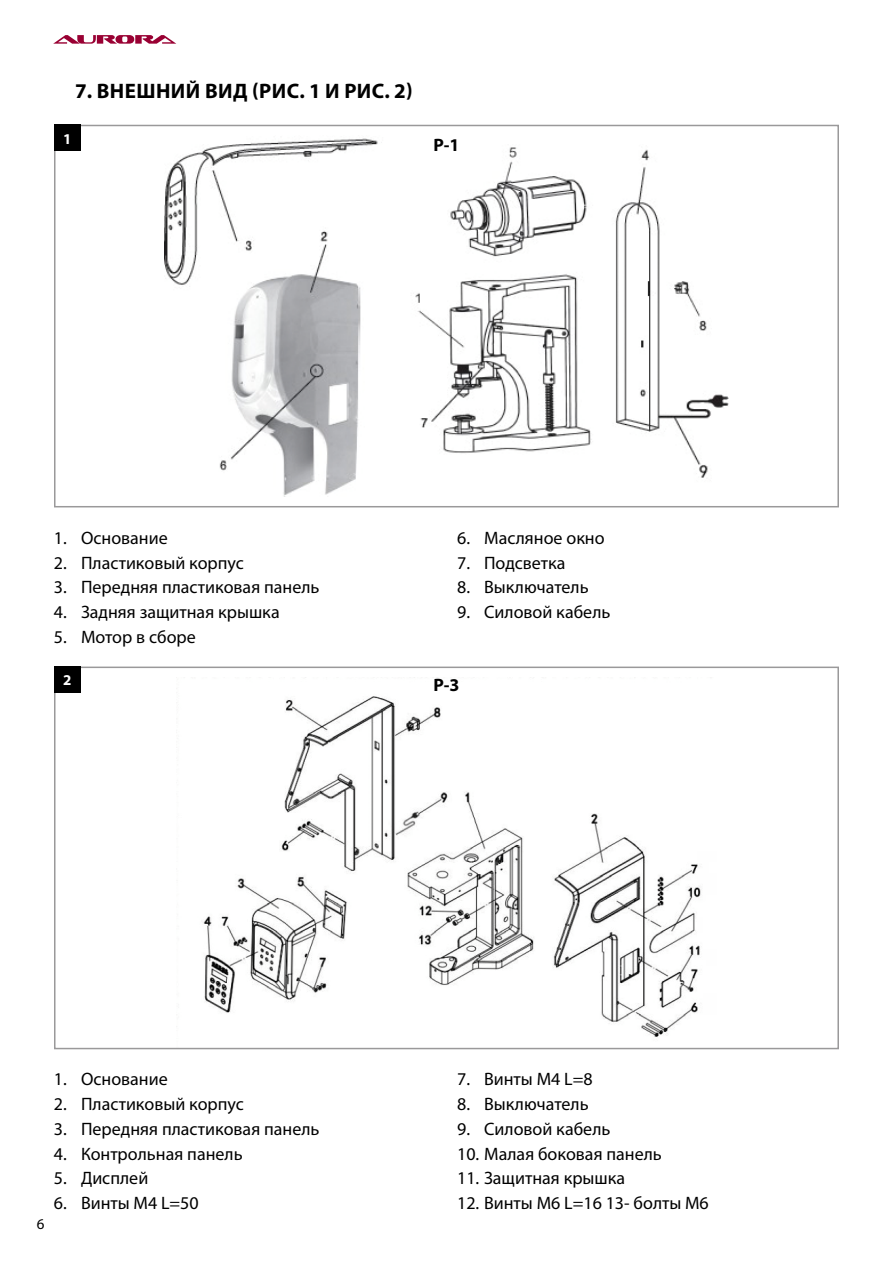
<style>
.page{position:relative;width:893px;height:1263px;background:#fff}
.page>*{position:absolute;margin:0;border:0;box-sizing:border-box;transform-origin:0 0}
.t1{font:700 21px "Myriad Pro";letter-spacing:.02em;color:#000}
.t2{font:18px "Myriad Pro";color:#000}
.t3{font:700 18px "Myriad Pro";color:#000}
.t4{font:700 15px "Myriad Pro";color:#fff}
.t5{font:15px "Myriad Pro";color:#000}
</style>
<div class="page">
<svg style="left:53px;top:35px;width:123px;height:9px"></svg>
<img style="left:164px;top:138px;width:565px;height:359px">
<div style="left:54px;top:125px;width:785px;height:382px;border:2px solid #9a999a"></div>
<img style="left:203px;top:696px;width:498px;height:341px">
<div style="left:54px;top:666px;width:785px;height:383px;border:2px solid #9a999a"></div>
<div style="left:54px;top:125px;width:26px;height:26px;background:#000"></div>
<div style="left:54px;top:666px;width:26px;height:27px;background:#000"></div>
<p class="t1" style="left:75px;top:77px;width:339px">7. ВНЕШНИЙ ВИД (РИС. 1 И РИС. 2)</p>
<p class="t4" style="left:63px;top:129px;width:10px">1</p>
<p class="t3" style="left:433px;top:133px;width:28px">P-1</p>
<p class="t2" style="left:54px;top:527px;width:115px">1. Основание</p>
<p class="t2" style="left:54px;top:551px;width:191px">2. Пластиковый корпус</p>
<p class="t2" style="left:54px;top:576px;width:267px">3. Передняя пластиковая панель</p>
<p class="t2" style="left:54px;top:601px;width:227px">4. Задняя защитная крышка</p>
<p class="t2" style="left:54px;top:626px;width:143px">5. Мотор в сборе</p>
<p class="t4" style="left:63px;top:670px;width:10px">2</p>
<p class="t2" style="left:457px;top:527px;width:149px">6. Масляное окно</p>
<p class="t2" style="left:457px;top:551px;width:110px">7. Подсветка</p>
<p class="t2" style="left:457px;top:576px;width:133px">8. Выключатель</p>
<p class="t2" style="left:457px;top:601px;width:155px">9. Силовой кабель</p>
<p class="t3" style="left:433px;top:673px;width:28px">P-3</p>
<p class="t5" style="left:37px;top:1215px;width:9px">6</p>
<p class="t2" style="left:54px;top:1068px;width:115px">1. Основание</p>
<p class="t2" style="left:54px;top:1093px;width:191px">2. Пластиковый корпус</p>
<p class="t2" style="left:54px;top:1118px;width:267px">3. Передняя пластиковая панель</p>
<p class="t2" style="left:54px;top:1142px;width:190px">4. Контрольная панель</p>
<p class="t2" style="left:54px;top:1167px;width:96px">5. Дисплей</p>
<p class="t2" style="left:54px;top:1192px;width:146px">6. Винты M4 L=50</p>
<p class="t2" style="left:457px;top:1068px;width:137px">7. Винты M4 L=8</p>
<p class="t2" style="left:457px;top:1093px;width:133px">8. Выключатель</p>
<p class="t2" style="left:457px;top:1118px;width:155px">9. Силовой кабель</p>
<p class="t2" style="left:457px;top:1142px;width:206px">10. Малая боковая панель</p>
<p class="t2" style="left:457px;top:1167px;width:170px">11. Защитная крышка</p>
<p class="t2" style="left:457px;top:1192px;width:253px">12. Винты M6 L=16 13- болты M6</p>
</div>
